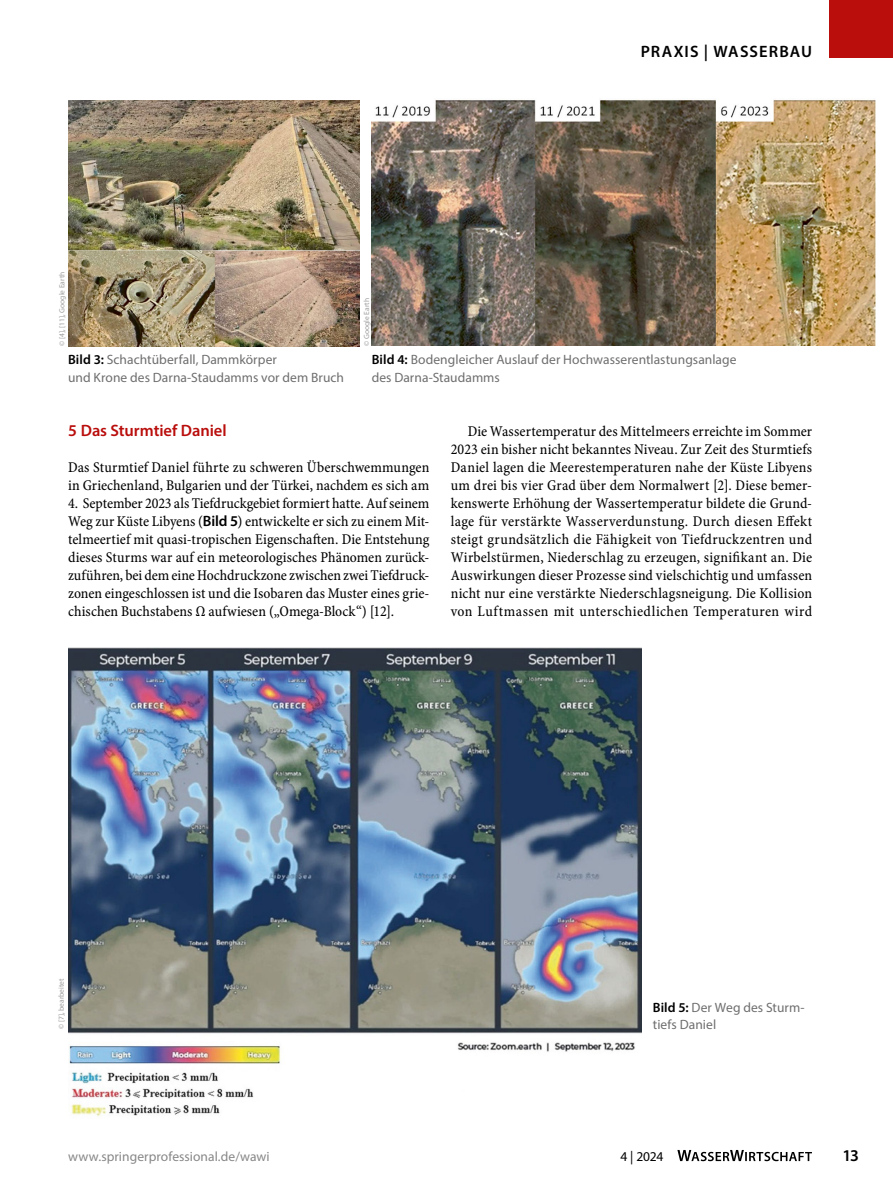
<style>
.page{position:relative;width:893px;height:1187px;background:#fff}
.page>*{position:absolute;margin:0;border:0;box-sizing:border-box;transform-origin:0 0}
.SectionHeading_1_x{font:600 16.5px "Myriad Pro";letter-spacing:-.005em;color:#b90e0c}
.t1{font:600 16.5px "Myriad Pro";letter-spacing:.065em;color:#000}
.Para_Indent{font:15px/18px "Minion Pro Cn Capt";letter-spacing:.03em;color:#000;text-align:justify}
.Para_x{font:15px/18px "Minion Pro Cn Capt";color:#000}
.Image_Caption_x{font:13.5px/18px "Myriad Pro";letter-spacing:.005em;color:#6e6e6e}
.t2{font:13.5px "Myriad Pro";letter-spacing:.005em;color:#868786}
.t3{font:13.5px "Myriad Pro";color:#000}
.Image_Source_x{font:7.5px "Myriad Pro";color:#9c9c9d}
.s1{font-weight:600;color:#000}
.s2{font-family:"Myriad Pro";font-weight:600}
</style>
<div class="page">
<img style="left:68px;top:101px;width:291px;height:245px">
<img style="left:371px;top:99px;width:505px;height:247px">
<img style="left:68px;top:647px;width:573px;height:469px">
<div style="left:829px;top:0;width:64px;height:57px;background:#b90e0c"></div>
<svg style="left:677px;top:1150px;width:135px;height:11px"></svg>
<p class="t1" style="left:641px;top:41px;width:99px">PRAXIS | Wasserba</p>
<p class="t1" style="left:801px;top:41px;width:12px">u</p>
<p class="Image_Source_x" style="left:57px;top:346px;width:76px;rotate:-90deg">© [4], [11], Google Earth</p>
<p class="Image_Caption_x" style="left:68px;top:350px;width:278px"><span class="s1">Bild 3:</span> Schachtüberfall, Dammkörper<br>und Krone des Darna-Staudamms vor dem Bruch</p>
<p class="Image_Source_x" style="left:362px;top:346px;width:49px;rotate:-90deg">© Google Earth</p>
<p class="Image_Caption_x" style="left:372px;top:350px;width:366px"><span class="s1">Bild 4:</span> Bodengleicher Auslauf der Hochwasserentlastungsanlage des Darna-Staudamms</p>
<p class="SectionHeading_1_x" style="left:68px;top:420px;width:160px">5 Das Sturmtief Daniel</p>
<p class="Para_x" style="left:68px;top:458px;width:363px">Das Sturmtief Daniel führte zu schweren Überschwemmungen in Griechenland, Bulgarien und der Türkei, nachdem es sich am</p>
<p class="Para_x" style="left:68px;top:494px;width:363px;text-align:justify">4. September 2023 als Tiefdruckgebiet formiert hatte. Auf seinem Weg zur Küste Libyens (<span class="s2">Bild 5</span>) entwickelte er sich zu einem Mit&shy;telmeertief mit quasi-tropischen Eigenschaften. Die Entstehung dieses Sturms war auf ein meteorologisches Phänomen zurück&shy;zuführen, bei dem eine Hochdruckzone zwischen zwei Tiefdruck&shy;zonen eingeschlossen ist und die Isobaren das Muster eines grie&shy;chischen Buchstabens Ω aufwiesen („Omega-Block“) [12].</p>
<p class="Para_Indent" style="left:451px;top:422px;width:363px;text-indent:17px">Die Wassertemperatur des Mittelmeers erreichte im Sommer 2023 ein bisher nicht bekanntes Niveau. Zur Zeit des Sturmtiefs Daniel lagen die Meerestemperaturen nahe der Küste Libyens um drei bis vier Grad über dem Normalwert [2]. Diese bemer&shy;kenswerte Erhöhung der Wassertemperatur bildete die Grund&shy;lage für verstärkte Wasserverdunstung. Durch diesen Effekt steigt grundsätzlich die Fähigkeit von Tiefdruckzentren und Wirbelstürmen, Niederschlag zu erzeugen, signifikant an. Die Auswirkungen dieser Prozesse sind vielschichtig und umfassen nicht nur eine verstärkte Niederschlagsneigung. Die Kollision von Luftmassen mit unterschiedlichen Temperaturen wird</p>
<p class="Image_Source_x" style="left:57px;top:1028px;width:52px;rotate:-90deg">© [7], bearbeitet</p>
<p class="Image_Caption_x" style="left:653px;top:997px;width:153px"><span class="s1">Bild 5:</span> Der Weg des Sturm-</p>
<p class="Image_Caption_x" style="left:653px;top:1014px;width:65px">tiefs Daniel</p>
<p class="t2" style="left:68px;top:1147px;width:203px">www.springerprofessional.de/wawi</p>
<p class="t3" style="left:620px;top:1147px;width:44px">4 | 2024</p>
<p class="t1" style="left:842px;top:1144px;width:18px">13</p>
</div>
